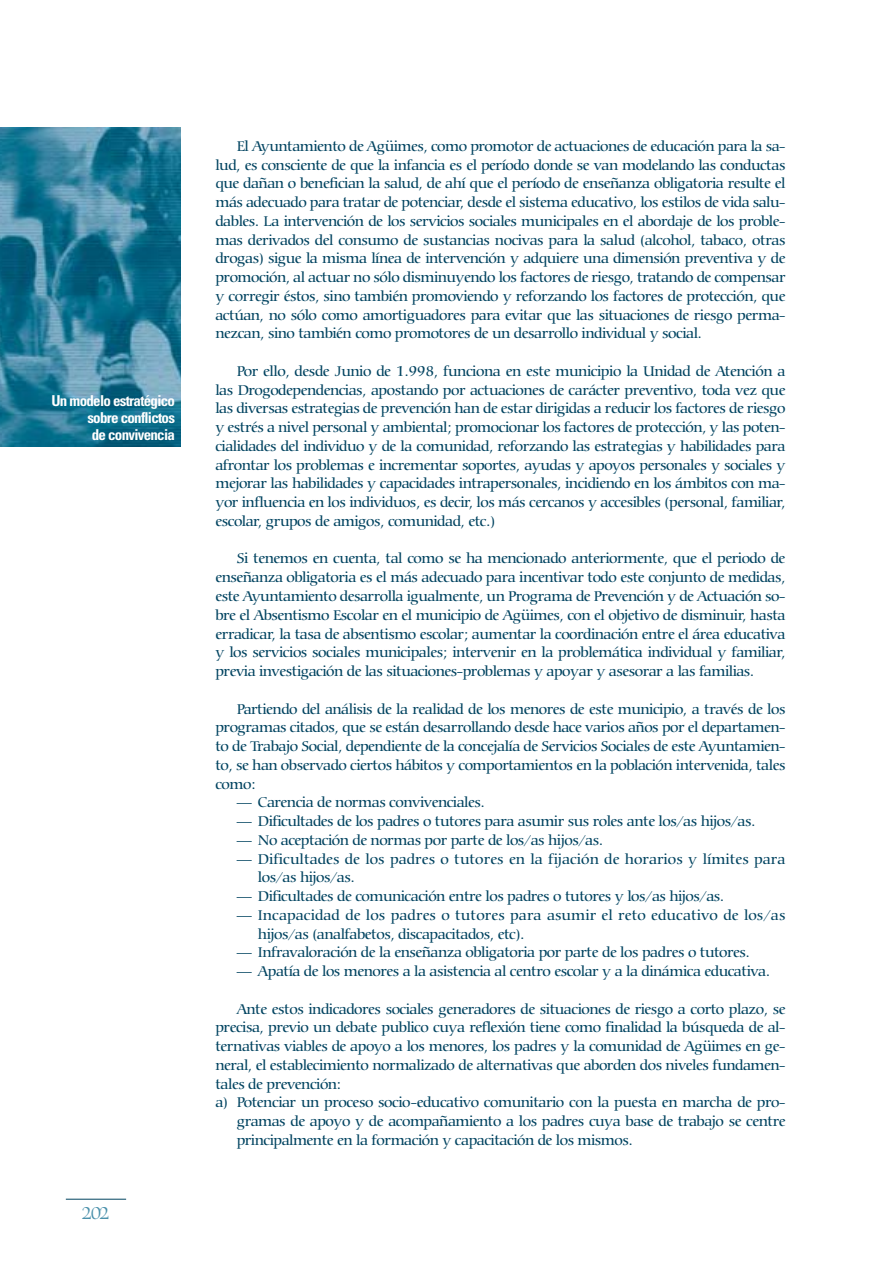
<style>
.page{position:relative;width:893px;height:1262px;background:#fff}
.page>*{position:absolute;margin:0;border:0;box-sizing:border-box;transform-origin:0 0}
.t1{font:300 18px "Carmina BT";color:#488faa}
.t2{font:500 15px/18.8px "Carmina BT";letter-spacing:-.035em;color:#004360;text-align:justify}
.t3{font:500 15px/18.8px "Carmina BT";color:#004360}
.t4{font:700 condensed 15px/17.4px "Univers";letter-spacing:-.05em;color:#fff;text-align:justify}
</style>
<div class="page">
<hr style="left:66px;top:1198px;width:60px;height:1px;background:#004360">
<img style="left:0;top:128px;width:181px;height:318px">
<p class="t4" style="left:87px;top:393px;width:89px;text-indent:-36px">Un modelo estratégico sobre conflictos de convivencia</p>
<p class="t1" style="left:82px;top:1206px;width:30px">202</p>
<p class="t2" style="left:215px;top:138px;width:571px;text-indent:21px">El Ayuntamiento de Agüimes, como promotor de actuaciones de educación para la sa&shy;lud, es consciente de que la infancia es el período donde se van modelando las conductas que dañan o benefician la salud, de ahí que el período de enseñanza obligatoria resulte el más adecuado para tratar de potenciar, desde el sistema educativo, los estilos de vida salu&shy;dables. La intervención de los servicios sociales municipales en el abordaje de los proble&shy;mas derivados del consumo de sustancias nocivas para la salud (alcohol, tabaco, otras drogas) sigue la misma línea de intervención y adquiere una dimensión preventiva y de promoción, al actuar no sólo disminuyendo los factores de riesgo, tratando de compensar y corregir éstos, sino también promoviendo y reforzando los factores de protección, que actúan, no sólo como amortiguadores para evitar que las situaciones de riesgo perma&shy;nezcan, sino también como promotores de un desarrollo individual y social.</p>
<p class="t2" style="left:215px;top:363px;width:571px;text-indent:21px">Por ello, desde Junio de 1.998, funciona en este municipio la Unidad de Atención a las Drogodependencias, apostando por actuaciones de carácter preventivo, toda vez que las diversas estrategias de prevención han de estar dirigidas a reducir los factores de riesgo y estrés a nivel personal y ambiental; promocionar los factores de protección, y las poten&shy;cialidades del individuo y de la comunidad, reforzando las estrategias y habilidades para afrontar los problemas e incrementar soportes, ayudas y apoyos personales y sociales y mejorar las habilidades y capacidades intrapersonales, incidiendo en los ámbitos con ma&shy;yor influencia en los individuos, es decir, los más cercanos y accesibles (personal, familiar, escolar, grupos de amigos, comunidad, etc.)</p>
<p class="t2" style="left:215px;top:551px;width:571px;text-indent:21px">Si tenemos en cuenta, tal como se ha mencionado anteriormente, que el periodo de enseñanza obligatoria es el más adecuado para incentivar todo este conjunto de medidas, este Ayuntamiento desarrolla igualmente, un Programa de Prevención y de Actuación so&shy;bre el Absentismo Escolar en el municipio de Agüimes, con el objetivo de disminuir, hasta erradicar, la tasa de absentismo escolar; aumentar la coordinación entre el área educativa y los servicios sociales municipales; intervenir en la problemática individual y familiar, previa investigación de las situaciones-problemas y apoyar y asesorar a las familias.</p>
<p class="t2" style="left:215px;top:701px;width:571px;text-indent:21px">Partiendo del análisis de la realidad de los menores de este municipio, a través de los programas citados, que se están desarrollando desde hace varios años por el departamen&shy;to de Trabajo Social, dependiente de la concejalía de Servicios Sociales de este Ayuntamien&shy;to, se han observado ciertos hábitos y comportamientos en la población intervenida, tales como:</p>
<p class="t2" style="left:237px;top:794px;width:250px">— Carencia de normas convivenciales.</p>
<p class="t2" style="left:237px;top:813px;width:520px">— Dificultades de los padres o tutores para asumir sus roles ante los/as hijos/as.</p>
<p class="t2" style="left:237px;top:832px;width:368px">— No aceptación de normas por parte de los/as hijos/as.</p>
<p class="t3" style="left:258px;top:851px;width:529px;text-indent:-21px">— Dificultades de los padres o tutores en la fijación de horarios y límites para los/as hijos/as.</p>
<p class="t2" style="left:237px;top:888px;width:489px">— Dificultades de comunicación entre los padres o tutores y los/as hijos/as.</p>
<p class="t3" style="left:258px;top:907px;width:529px;text-indent:-21px">— Incapacidad de los padres o tutores para asumir el reto educativo de los/as hijos/as (analfabetos, discapacitados, etc).</p>
<p class="t2" style="left:237px;top:944px;width:515px">— Infravaloración de la enseñanza obligatoria por parte de los padres o tutores.</p>
<p class="t2" style="left:237px;top:963px;width:535px">— Apatía de los menores a la asistencia al centro escolar y a la dinámica educativa.</p>
<p class="t2" style="left:237px;top:1001px;width:550px">Ante estos indicadores sociales generadores de situaciones de riesgo a corto plazo, se</p>
<p class="t2" style="left:215px;top:1019px;width:571px">precisa, previo un debate publico cuya reflexión tiene como finalidad la búsqueda de al-</p>
<p class="t2" style="left:215px;top:1038px;width:571px">ternativas viables de apoyo a los menores, los padres y la comunidad de Agüimes en ge-</p>
<p class="t2" style="left:215px;top:1057px;width:571px">neral, el establecimiento normalizado de alternativas que aborden dos niveles fundamen-</p>
<p class="t2" style="left:215px;top:1076px;width:128px">tales de prevención:</p>
<p class="t2" style="left:215px;top:1094px;width:571px">a) Potenciar un proceso socio-educativo comunitario con la puesta en marcha de pro-</p>
<p class="t2" style="left:237px;top:1113px;width:550px">gramas de apoyo y de acompañamiento a los padres cuya base de trabajo se centre</p>
<p class="t2" style="left:237px;top:1132px;width:398px">principalmente en la formación y capacitación de los mismos.</p>
</div>
